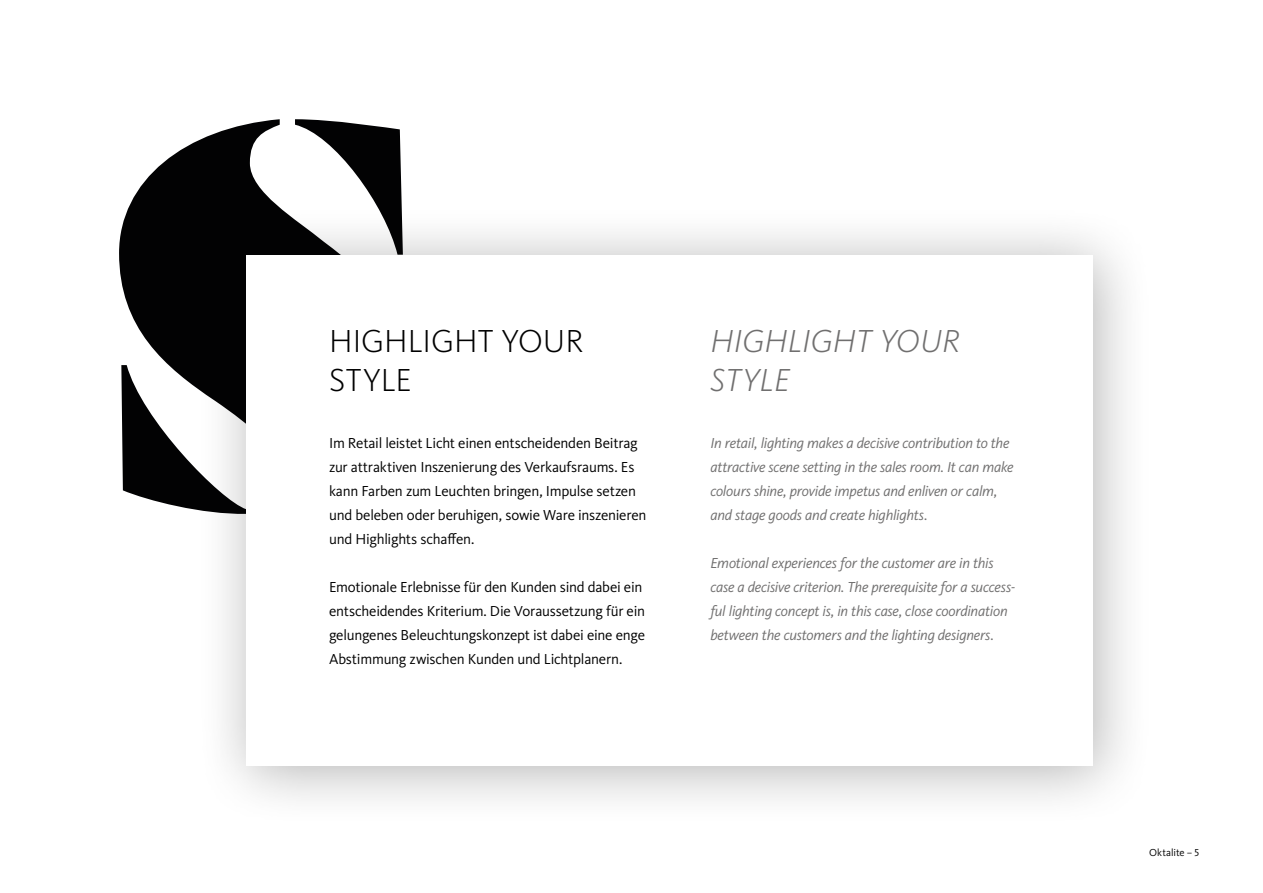
<style>
.page{position:relative;width:1263px;height:893px;background:#fff}
.page>*{position:absolute;margin:0;border:0;box-sizing:border-box;transform-origin:0 0}
.Head{font:300 33px/39.6px "Kievit OT";color:#000}
.Head-2{font:italic 300 33px/39.6px "Kievit OT";color:#706f6f}
.Folder_Copy{font:15px/24px "Kievit Pro";letter-spacing:-.015em;color:#000}
.Folder_Copy-2{font:italic 15px/24px "Kievit Pro";letter-spacing:-.015em;color:#706f6f}
.t1{font:10.5px "Kievit Pro";letter-spacing:-.005em;color:#000}
</style>
<div class="page">
<div style="left:196px;top:205px;width:957px;height:622px;background:#000;opacity:.3"></div>
<svg style="left:119px;top:119px;width:301px;height:396px;fill:#020203"></svg>
<div style="left:247px;top:256px;width:846px;height:510px;background:#fff"></div>
<p class="Head" style="left:329px;top:321px;width:256px">HIGHLIGHT YOUR<br>STYLE</p>
<p class="Folder_Copy" style="left:329px;top:431px;width:319px">Im Retail leistet Licht einen entscheidenden Beitrag zur attraktiven Inszenierung des Verkaufsraums. Es kann Farben zum Leuchten bringen, Impulse setzen und beleben oder beruhigen, sowie Ware inszenieren und Highlights schaffen.</p>
<p class="Folder_Copy" style="left:329px;top:575px;width:318px">Emotionale Erlebnisse für den Kunden sind dabei ein entscheidendes Kriterium. Die Voraussetzung für ein gelungenes Beleuchtungskonzept ist dabei eine enge Abstimmung zwischen Kunden und Lichtplanern.</p>
<p class="Head-2" style="left:710px;top:321px;width:251px">HIGHLIGHT YOUR<br>STYLE</p>
<p class="Folder_Copy-2" style="left:710px;top:431px;width:305px">In retail, lighting makes a decisive contribution to the attractive scene setting in the sales room. It can make colours shine, provide impetus and enliven or calm, and stage goods and create highlights.</p>
<p class="Folder_Copy-2" style="left:710px;top:551px;width:306px">Emotional experiences for the customer are in this case a decisive criterion. The prerequisite for a success&shy;ful lighting concept is, in this case, close coordination between the customers and the lighting designers.</p>
<p class="t1" style="left:1149px;top:846px;width:52px">Oktalite – 5</p>
</div>
